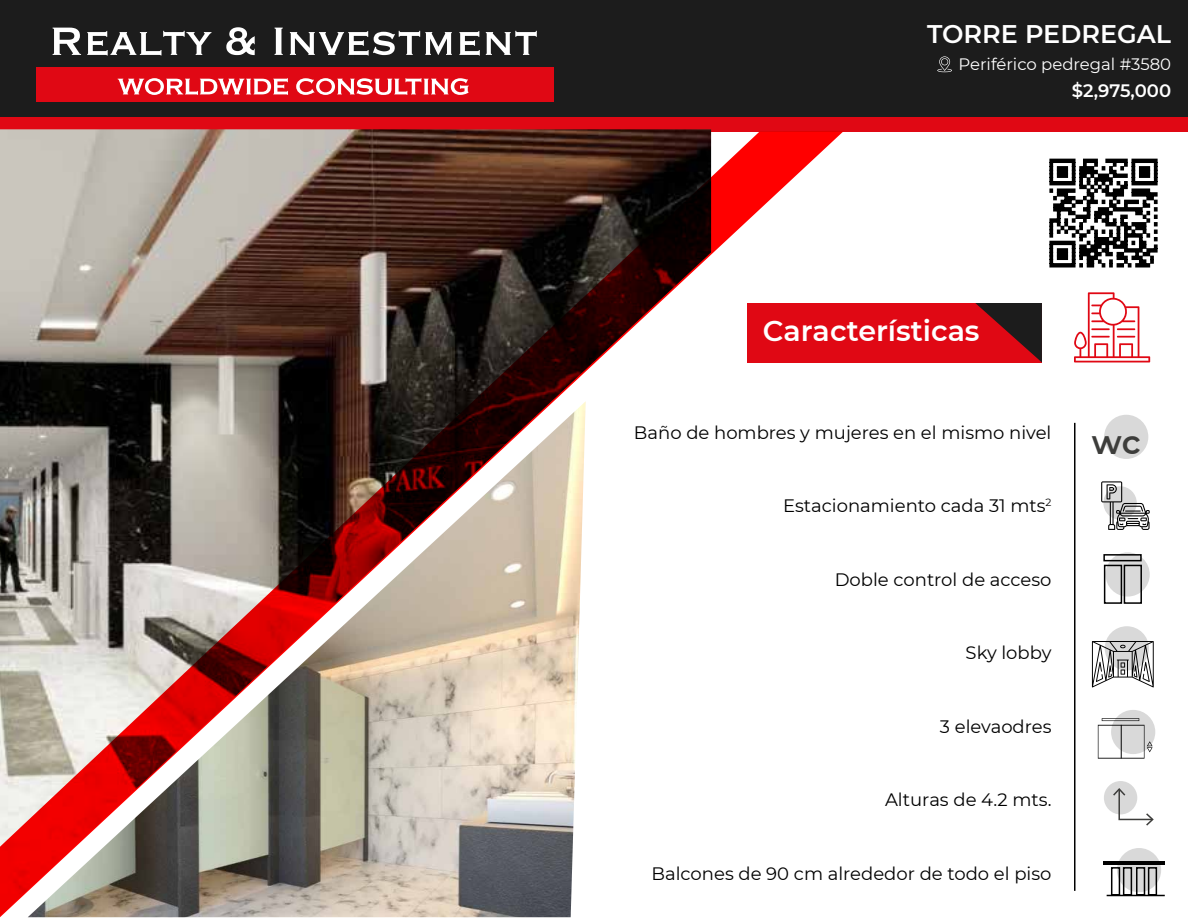
<style>
.page{position:relative;width:1188px;height:918px;background:#fff}
.page>*{position:absolute;margin:0;border:0;box-sizing:border-box;transform-origin:0 0}
.t1{font:600 32.7px "Montserrat";color:#3d3d3b}
.t2{font:600 28.5px "Montserrat";color:#fff}
.t3{font:600 25.5px "Montserrat";color:#fff}
.t4{font:18px "Montserrat";color:#000}
.t5{font:600 18px "Montserrat";letter-spacing:-.005em;color:#fff}
.t6{font:16.5px "Montserrat";color:#fff}
</style>
<div class="page">
<div style="left:0;top:0;width:1188px;height:117px;background:#1c1c1c"></div>
<div style="left:0;top:117px;width:1188px;height:14px;background:#e00814"></div>
<div style="left:36px;top:67px;width:518px;height:35px;background:#e00814"></div>
<svg style="left:118px;top:78px;width:170px;height:17px"></svg>
<svg style="left:296px;top:78px;width:173px;height:17px"></svg>
<svg style="left:53px;top:28px;width:28px;height:27px"></svg>
<svg style="left:87px;top:31px;width:124px;height:25px"></svg>
<svg style="left:226px;top:27px;width:29px;height:28px"></svg>
<svg style="left:275px;top:28px;width:8px;height:27px"></svg>
<svg style="left:290px;top:31px;width:162px;height:25px"></svg>
<svg style="left:459px;top:31px;width:21px;height:25px"></svg>
<svg style="left:486px;top:31px;width:51px;height:24px"></svg>
<div style="left:747px;top:303px;width:295px;height:59px;background:#e00814"></div>
<svg style="left:975px;top:303px;width:67px;height:59px"></svg>
<svg style="left:1049px;top:158px;width:109px;height:110px"></svg>
<svg style="left:1074px;top:292px;width:76px;height:70px"></svg>
<img style="left:0;top:131px;width:844px;height:787px">
<div style="left:1104px;top:415px;width:44px;height:44px;background:#d9d9d9;border-radius:50%"></div>
<svg style="left:1101px;top:481px;width:49px;height:49px"></svg>
<div style="left:1106px;top:552px;width:44px;height:45px;background:#d9d9d9;border-radius:50%"></div>
<svg style="left:1103px;top:553px;width:39px;height:51px"></svg>
<div style="left:1105px;top:626px;width:44px;height:44px;background:#d9d9d9;border-radius:50%"></div>
<svg style="left:1092px;top:641px;width:62px;height:46px"></svg>
<svg style="left:1111px;top:710px;width:44px;height:44px"></svg>
<hr style="left:1102px;top:718px;width:37px;height:3px;background:#000">
<svg style="left:1098px;top:725px;width:55px;height:34px"></svg>
<div style="left:1104px;top:781px;width:33px;height:33px;background:#d9d9d9;border-radius:50%"></div>
<svg style="left:1113px;top:788px;width:41px;height:38px"></svg>
<div style="left:1117px;top:848px;width:44px;height:44px;background:#d9d9d9;border-radius:50%"></div>
<svg style="left:1106px;top:866px;width:59px;height:31px"></svg>
<hr style="left:1104px;top:862px;width:61px;height:3px;background:#000">
<hr style="left:1074px;top:423px;width:2px;height:468px;background:#000">
<svg style="left:937px;top:56px;width:15px;height:16px"></svg>
<h3 class="t3" style="left:927px;top:16px;width:246px">TORRE PEDREGAL</h3>
<p class="t6" style="left:959px;top:53px;width:214px">Periférico pedregal #3580</p>
<p class="t5" style="left:1072px;top:78px;width:101px">$2,975,000</p>
<h2 class="t2" style="left:763px;top:311px;width:218px">Características</h2>
<p class="t4" style="left:634px;top:420px;width:419px">Baño de hombres y mujeres en el mismo nivel</p>
<p class="t4" style="left:783px;top:494px;width:270px">Estacionamiento cada 31 mts<sup>2</sup></p>
<p class="t4" style="left:835px;top:567px;width:218px">Doble control de acceso</p>
<p class="t4" style="left:966px;top:641px;width:87px">Sky lobby</p>
<p class="t4" style="left:940px;top:714px;width:113px">3 elevaodres</p>
<p class="t4" style="left:885px;top:788px;width:168px">Alturas de 4.2 mts.</p>
<p class="t4" style="left:652px;top:861px;width:401px">Balcones de 90 cm alrededor de todo el piso</p>
<h1 class="t1" style="left:1092px;top:419px;width:50px">wc</h1>
</div>
